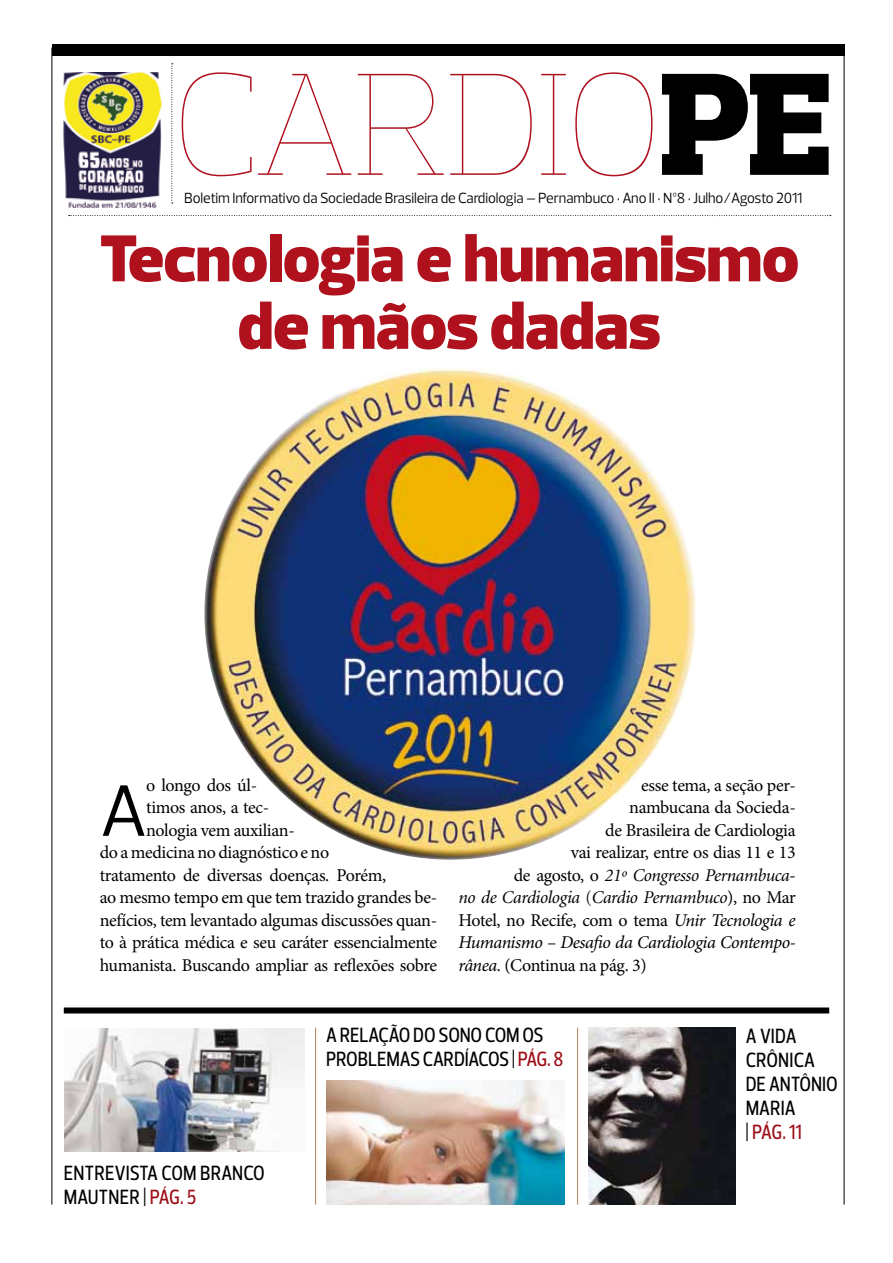
<style>
.page{position:relative;width:893px;height:1263px;background:#fff}
.page>*{position:absolute;margin:0;border:0;box-sizing:border-box;transform-origin:0 0}
.t1{font:100 148.5px "Prelo Slab";letter-spacing:-.035em;color:#af111d}
.t2{font:73.65px "Prelo";color:#000}
.t3{font:900 67.5px/67.5px "Prelo";letter-spacing:-.005em;color:#af111d;text-align:center}
.t4{font:500 21px/24px "Prelo Condensed";color:#000}
.t5{font:18px/22.5px "Minion Pro";letter-spacing:-.02em;color:#000;text-align:right}
.t6{font:italic 18px/22.5px "Minion Pro";letter-spacing:-.025em;color:#000;text-align:justify}
.t7{font:italic 18px/22.5px "Minion";letter-spacing:-.02em;color:#000;text-align:right}
.t8{font:15px "Prelo";letter-spacing:-.005em;color:#000;scale:.95 1}
.s1{font-weight:900;color:#000}
.s2{font-family:"Minion Pro";font-style:normal}
.s3{font-style:normal}
.s4{color:#9d0d16}
</style>
<div class="page">
<hr style="left:844px;top:54px;width:1px;height:1150px;background:#000">
<hr style="left:52px;top:47px;width:1px;height:1157px;background:#000">
<div style="left:52px;top:44px;width:792px;height:12px;background:#000"></div>
<img style="left:588px;top:1028px;width:148px;height:176px">
<img style="left:64px;top:1029px;width:241px;height:122px">
<img style="left:326px;top:1080px;width:238px;height:125px">
<hr style="left:315px;top:1028px;width:1px;height:177px;background:#ae8158">
<hr style="left:577px;top:1028px;width:1px;height:177px;background:#ae8158">
<div style="left:64px;top:1007px;width:765px;height:6px;background:#000"></div>
<svg style="left:69px;top:215px;width:762px;height:1px"></svg>
<svg style="left:171px;top:63px;width:2px;height:141px"></svg>
<img style="left:63px;top:72px;width:99px;height:135px">
<img style="left:204px;top:369px;width:491px;height:491px">
<h1 class="t1" style="left:171px;top:34px;width:661px">CARDIO<span class="s1">PE</span></h1>
<p class="t8" style="left:184px;top:188px;width:652px">Boletim Informativo da Sociedade Brasileira de Cardiologia – Pernambuco • Ano II • Nº8 • Julho/Agosto 2011</p>
<h3 class="t3" style="left:100px;top:225px;width:701px">Tecnologia e humanismo de mãos dadas</h3>
<h2 class="t2" style="left:100px;top:766px;width:49px">A</h2>
<p class="t5" style="left:146px;top:774px;width:113px">o longo dos úl-</p>
<p class="t5" style="left:146px;top:796px;width:125px">timos anos, a tec-</p>
<p class="t5" style="left:146px;top:819px;width:150px">nologia vem auxilian-</p>
<p class="t5" style="left:100px;top:841px;width:231px">do a medicina no diagnóstico e no</p>
<p class="t5" style="left:100px;top:864px;width:288px">tratamento de diversas doenças. Porém,</p>
<p class="t5" style="left:100px;top:886px;width:339px">ao mesmo tempo em que tem trazido grandes be-</p>
<p class="t5" style="left:100px;top:909px;width:339px">nefícios, tem levantado algumas discussões quan-</p>
<p class="t5" style="left:100px;top:931px;width:339px">to à prática médica e seu caráter essencialmente</p>
<p class="t5" style="left:100px;top:954px;width:339px">humanista. Buscando ampliar as reflexões sobre</p>
<p class="t5" style="left:571px;top:774px;width:226px">esse tema, a seção per&shy;nambucana da Socieda-<br>de Brasileira de Cardiologia<br>vai realizar, entre os dias 11 e 13</p>
<p class="t7" style="left:459px;top:864px;width:339px"><span class="s2">de agosto, o</span> 21º Congresso Pernambuca-<br>no de Cardiologia <span class="s3">(</span>Cardio Pernambuco<span class="s2">), no Mar</span></p>
<p class="t6" style="left:459px;top:909px;width:339px"><span class="s3">Hotel, no Recife, com o tema</span> Unir Tecnologia e Humanismo – Desafio da Cardiologia Contempo&shy;rânea<span class="s3">. (Continua na pág. 3)</span></p>
<p class="t4" style="left:64px;top:1161px;width:202px">ENTREVISTA COM BRANCO<br>MAUTNER | <span class="s4">PÁG. 5</span></p>
<p class="t4" style="left:326px;top:1023px;width:239px">A RELAÇÃO DO SONO COM OS<br>PROBLEMAS CARDÍACOS | <span class="s4">PÁG. 8</span></p>
<p class="t4" style="left:746px;top:1024px;width:94px">A VIDA<br>CRÔNICA<br>DE ANTÔNIO<br>MARIA<br>| <span class="s4">PÁG. 11</span></p>
</div>
